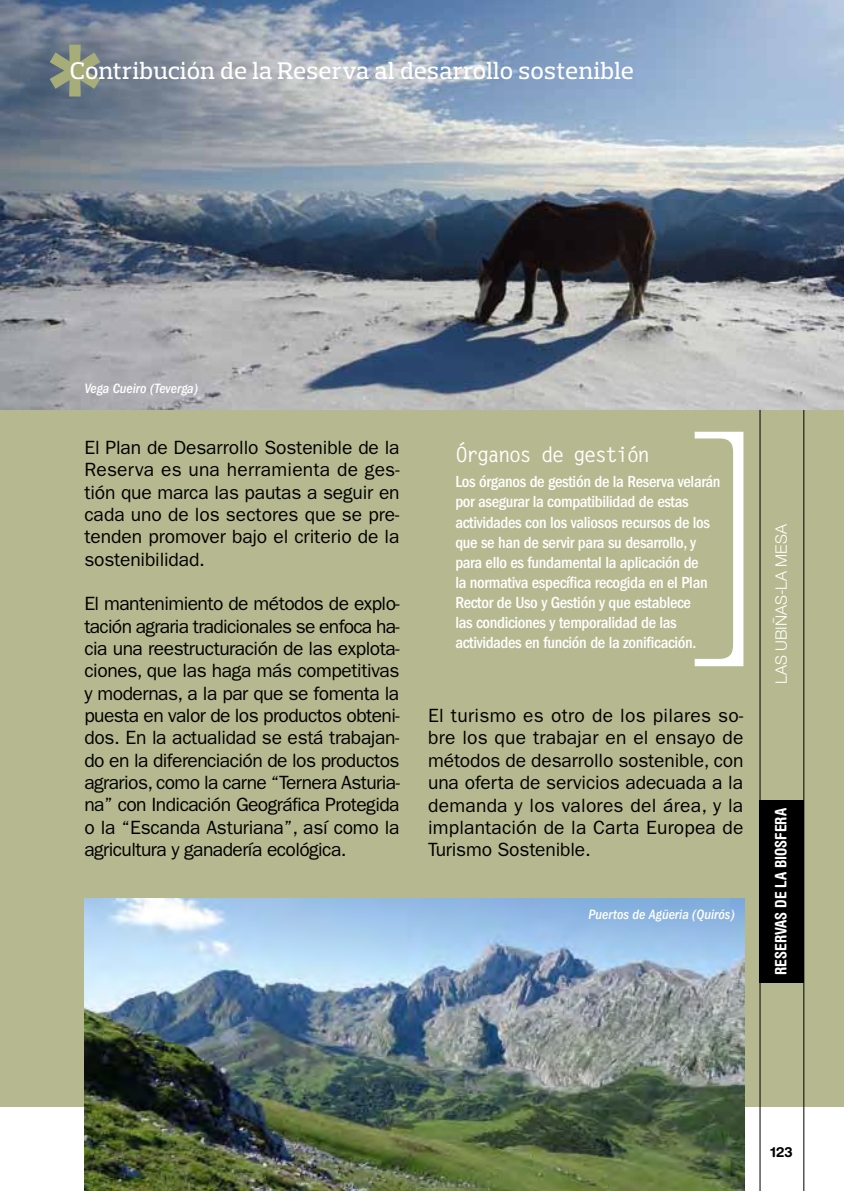
<style>
.page{position:relative;width:844px;height:1191px;background:#fff}
.page>*{position:absolute;margin:0;border:0;box-sizing:border-box;transform-origin:0 0}
.t1{font:500 24.5px "Prelo Slab";letter-spacing:.01em;color:#fff}
.t2{font:700 21px "Letter Gothic Std";letter-spacing:-.09em;color:#fff}
.t3{font:19.25px/22.4px "ITC Franklin Gothic Std";letter-spacing:-.01em;color:#000;text-align:justify}
.t4{font:500 condensed 16.62px/20.1px "ITC Franklin Gothic Std";letter-spacing:-.02em;color:#fff}
.t5{font:700 condensed 15.75px "Helvetica Rounded LT Std";color:#fff}
.t6{font:300 15.75px "Helvetica Neue LT Std";color:#fff}
.t7{font:italic 500 condensed 14px "ITC Franklin Gothic Std";color:#fff}
.t8{font:700 14px "Helvetica Rounded LT Std";color:#000}
</style>
<div class="page">
<div style="left:0;top:409px;width:843px;height:697px;background:#b6b98f"></div>
<svg style="left:759px;top:409px;width:44px;height:782px"></svg>
<img style="left:0;top:0;width:843px;height:409px">
<img style="left:84px;top:898px;width:660px;height:293px">
<svg style="left:50px;top:45px;width:50px;height:51px"></svg>
<svg style="left:694px;top:432px;width:49px;height:234px"></svg>
<p class="t1" style="left:70px;top:56px;width:565px">Contribución de la Reserva al desarrollo sostenible</p>
<p class="t7" style="left:84px;top:380px;width:115px">Vega Cueiro (Teverga)</p>
<p class="t3" style="left:84px;top:436px;width:317px">El Plan de Desarrollo Sostenible de la Reserva es una herramienta de ges‑ tión que marca las pautas a seguir en cada uno de los sectores que se pre‑ tenden promover bajo el criterio de la sostenibilidad.</p>
<p class="t3" style="left:84px;top:593px;width:317px">El mantenimiento de métodos de explo‑ tación agraria tradicionales se enfoca ha‑ cia una reestructuración de las explota‑ ciones, que las haga más competitivas y modernas, a la par que se fomenta la puesta en valor de los productos obteni‑ dos. En la actualidad se está trabajan‑ do en la diferenciación de los productos agrarios, como la carne “Ternera Asturia‑ na” con Indicación Geográfica Protegida o la “Escanda Asturiana”, así como la agricultura y ganadería ecológica.</p>
<p class="t2" style="left:455px;top:442px;width:196px">Órganos de gestión</p>
<p class="t4" style="left:455px;top:472px;width:266px">Los órganos de gestión de la Reserva velarán por asegurar la compatibilidad de estas actividades con los valiosos recursos de los que se han de servir para su desarrollo, y para ello es fundamental la aplicación de<br>la normativa específica recogida en el Plan Rector de Uso y Gestión y que establece<br>las condiciones y temporalidad de las actividades en función de la zonificación.</p>
<p class="t3" style="left:428px;top:704px;width:317px">El turismo es otro de los pilares so‑ bre los que trabajar en el ensayo de métodos de desarrollo sostenible, con una oferta de servicios adecuada a la demanda y los valores del área, y la implantación de la Carta Europea de Turismo Sostenible.</p>
<p class="t7" style="left:588px;top:906px;width:148px">Puertos de Agüeria (Quirós)</p>
<p class="t6" style="left:771px;top:684px;width:161px;rotate:-90deg">LAS UBIÑAS-LA MESA</p>
<p class="t5" style="left:771px;top:975px;width:168px;rotate:-90deg">reservas de la biosfera</p>
<p class="t8" style="left:770px;top:1143px;width:24px">123</p>
</div>
